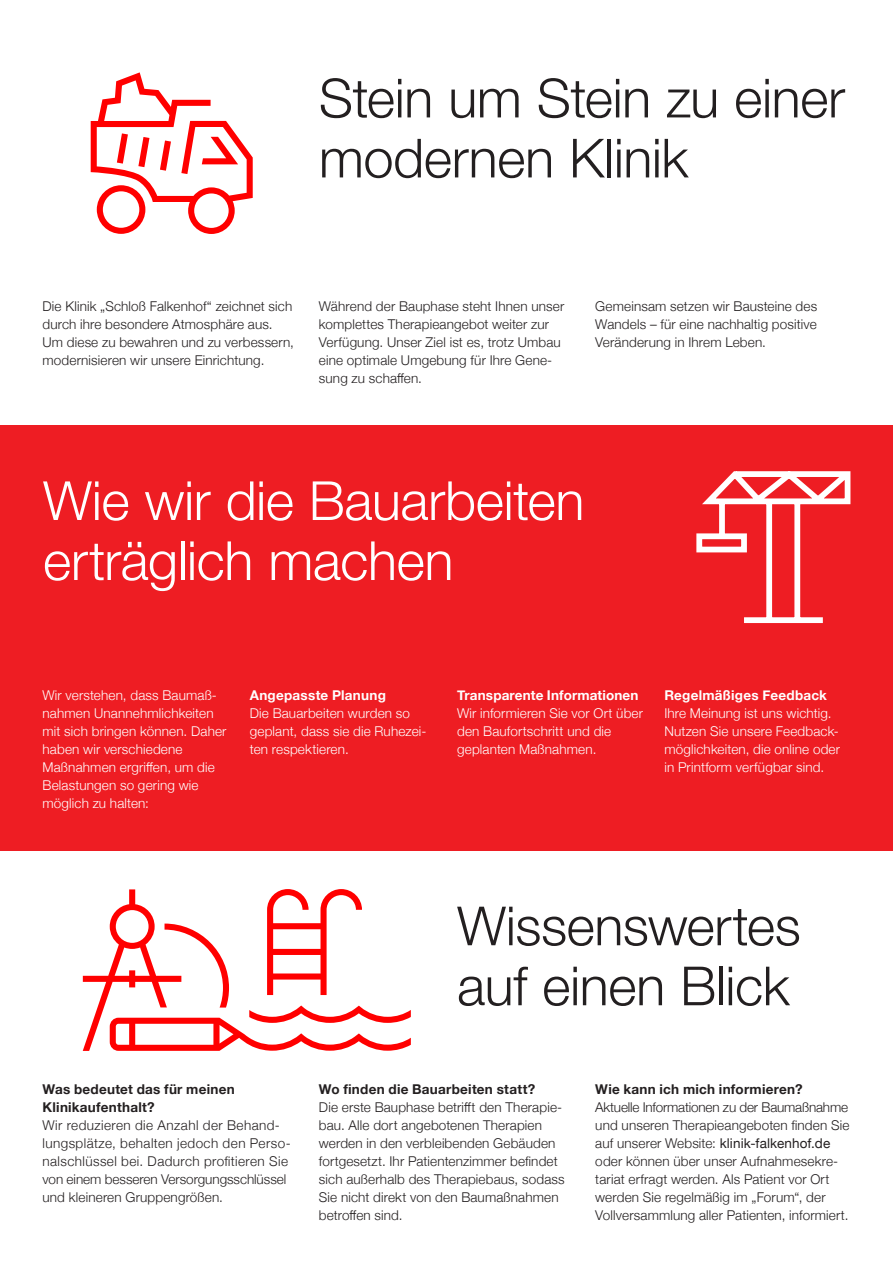
<style>
.page{position:relative;width:893px;height:1263px;background:#fff}
.page>*{position:absolute;margin:0;border:0;box-sizing:border-box;transform-origin:0 0}
.t1{font:300 54px/60px "Helvetica Neue";letter-spacing:-.005em;color:#231f20}
.t2{font:300 54px/60px "Helvetica Neue";letter-spacing:-.005em;color:#fff}
.t3{font:300 13.5px/18px "Helvetica Neue";letter-spacing:.01em;color:#231f20}
.t4{font:300 13.5px/18px "Helvetica Neue";letter-spacing:.01em;color:#fff}
.t5{font:300 13.5px/18px "Helvetica Neue";letter-spacing:.03em;color:#231f20}
.t6{font:700 13.5px/18px "Helvetica Neue";letter-spacing:.02em;color:#231f20}
.s1{font-weight:700}
.s2{font-weight:400}
</style>
<div class="page">
<div style="left:0;top:425px;width:893px;height:425px;background:#ee1d23"></div>
<svg style="left:83px;top:889px;width:328px;height:162px"></svg>
<svg style="left:91px;top:72px;width:162px;height:162px"></svg>
<svg style="left:696px;top:471px;width:154px;height:152px"></svg>
<p class="t1" style="left:319px;top:64px;width:528px">Stein um Stein zu einer modernen Klinik</p>
<p class="t3" style="left:43px;top:296px;width:253px">Die Klinik „Schloß Falkenhof“ zeichnet sich durch ihre besondere Atmosphäre aus.<br>Um diese zu bewahren und zu verbessern, modernisieren wir unsere Einrichtung.</p>
<p class="t3" style="left:319px;top:296px;width:247px">Während der Bauphase steht Ihnen unser komplettes Therapieangebot weiter zur Verfügung. Unser Ziel ist es, trotz Umbau eine optimale Umgebung für Ihre Gene&shy;sung zu schaffen.</p>
<p class="t3" style="left:595px;top:296px;width:223px;text-align:justify">Gemeinsam setzen wir Bausteine des Wandels – für eine nachhaltig positive Veränderung in Ihrem Leben.</p>
<p class="t2" style="left:43px;top:467px;width:543px">Wie wir die Bauarbeiten erträglich machen</p>
<p class="t4" style="left:43px;top:685px;width:186px">Wir verstehen, dass Baumaß&shy;nahmen Unannehmlichkeiten mit sich bringen können. Daher haben wir verschiedene<br>Maßnahmen ergriffen, um die<br>Belastungen so gering wie möglich zu halten:</p>
<p class="t4" style="left:250px;top:685px;width:178px"><span class="s1">Angepasste Planung<br></span>Die Bauarbeiten wurden so geplant, dass sie die Ruhezei&shy;ten respektieren.</p>
<p class="t4" style="left:457px;top:685px;width:187px"><span class="s1">Transparente Informationen<br></span>Wir informieren Sie vor Ort über den Baufortschritt und die geplanten Maßnahmen.</p>
<p class="t4" style="left:664px;top:685px;width:177px"><span class="s1">Regelmäßiges Feedback<br></span>Ihre Meinung ist uns wichtig.<br>Nutzen Sie unsere Feedback&shy;möglichkeiten, die online oder in Printform verfügbar sind.</p>
<p class="t1" style="left:457px;top:892px;width:345px">Wissenswertes auf einen Blick</p>
<p class="t6" style="left:43px;top:1081px;width:194px">Was bedeutet das für meinen<br>Klinikaufenthalt?</p>
<p class="t5" style="left:43px;top:1115px;width:248px">Wir reduzieren die Anzahl der Behand&shy;lungsplätze, behalten jedoch den Perso&shy;nalschlüssel bei. Dadurch profitieren Sie von einem besseren Versorgungsschlüssel und kleineren Gruppengrößen.</p>
<p class="t6" style="left:319px;top:1081px;width:218px">Wo finden die Bauarbeiten statt?</p>
<p class="t3" style="left:319px;top:1097px;width:247px">Die erste Bauphase betrifft den Therapie&shy;bau. Alle dort angebotenen Therapien werden in den verbleibenden Gebäuden fortgesetzt. Ihr Patientenzimmer befindet sich außerhalb des Therapiebaus, sodass Sie nicht direkt von den Baumaßnahmen betroffen sind.</p>
<p class="t6" style="left:595px;top:1081px;width:209px">Wie kann ich mich informieren?</p>
<p class="t3" style="left:595px;top:1097px;width:256px">Aktuelle Informationen zu der Baumaßnahme und unseren Therapieangeboten finden Sie auf unserer Website: <span class="s2">klinik-falkenhof.de </span>oder können über unser Aufnahmesekre&shy;tariat erfragt werden. Als Patient vor Ort werden Sie regelmäßig im „Forum“, der Vollversammlung aller Patienten, informiert.</p>
</div>
